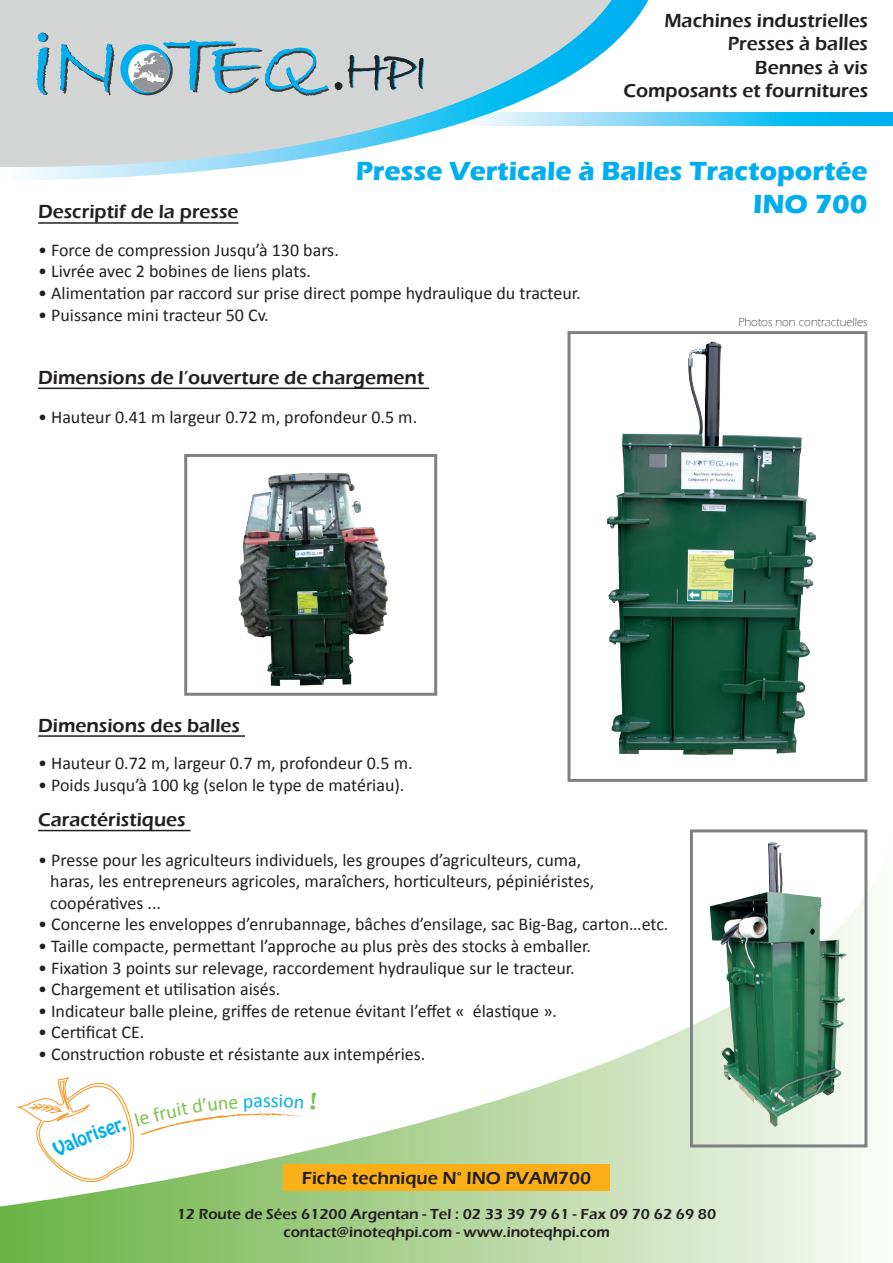
<style>
.page{position:relative;width:893px;height:1263px;background:#fff}
.page>*{position:absolute;margin:0;border:0;box-sizing:border-box;transform-origin:0 0}
.t1{font:700 27px "Eras ITC";color:#00aeef}
.t2{font:19.95px "Calibri";color:#00aeef}
.t3{font:600 19.5px/23.4px "Eras ITC";color:#231f20;text-align:right}
.t4{font:18px/21.6px "Calibri";color:#231f20}
.t5{font:600 18px "Eras ITC";color:#231f20}
.t6{font:600 15px/18px "Eras ITC";color:#231f20;text-align:center}
.t7{font:300 12px "Eras ITC";color:#231f20}
</style>
<div class="page">
<svg style="left:0;top:829px;width:868px;height:434px"></svg>
<hr style="left:38px;top:222px;width:200px;height:2px;background:#231f20">
<hr style="left:38px;top:388px;width:391px;height:1px;background:#231f20">
<hr style="left:38px;top:735px;width:207px;height:2px;background:#231f20">
<hr style="left:38px;top:830px;width:153px;height:1px;background:#231f20">
<div style="left:283px;top:1164px;width:327px;height:27px;background:#faaf18"></div>
<img style="left:694px;top:833px;width:169px;height:310px">
<div style="left:690px;top:829px;width:177px;height:318px;border:3px solid #7e8083"></div>
<img style="left:238px;top:473px;width:150px;height:213px">
<div style="left:184px;top:454px;width:253px;height:242px;border:3px solid #7e8083"></div>
<img style="left:607px;top:341px;width:209px;height:414px">
<div style="left:567px;top:331px;width:300px;height:451px;border:3px solid #7e8083"></div>
<svg style="left:648px;top:113px;width:245px;height:12px;background:#25bff2"></svg>
<svg style="left:0;top:0;width:648px;height:180px"></svg>
<svg style="left:17px;top:1077px;width:300px;height:105px"></svg>
<p class="t3" style="left:623px;top:9px;width:246px">Machines industrielles<br>Presses à balles<br>Bennes à vis<br>Composants et fournitures</p>
<p class="t3" style="left:38px;top:200px;width:202px">Descriptif de la presse</p>
<h1 class="t1" style="left:356px;top:156px;width:513px">Presse Verticale à Balles Tractoportée</h1>
<h1 class="t1" style="left:753px;top:188px;width:116px">INO 700</h1>
<p class="t4" style="left:38px;top:238px;width:302px">• Force de compression Jusqu’à 130 bars.</p>
<p class="t4" style="left:38px;top:260px;width:274px">• Livrée avec 2 bobines de liens plats.</p>
<p class="t4" style="left:38px;top:282px;width:544px">• Alimentation par raccord sur prise direct pompe hydraulique du tracteur.</p>
<p class="t4" style="left:38px;top:303px;width:232px">• Puissance mini tracteur 50 Cv.</p>
<p class="t3" style="left:38px;top:366px;width:388px">Dimensions de l’ouverture de chargement</p>
<p class="t4" style="left:38px;top:405px;width:381px">• Hauteur 0.41 m largeur 0.72 m, profondeur 0.5 m.</p>
<p class="t7" style="left:738px;top:316px;width:131px">Photos non contractuelles</p>
<p class="t3" style="left:38px;top:713px;width:204px">Dimensions des balles</p>
<p class="t4" style="left:38px;top:752px;width:376px">• Hauteur 0.72 m, largeur 0.7 m, profondeur 0.5 m.</p>
<p class="t4" style="left:38px;top:773px;width:368px">• Poids Jusqu’à 100 kg (selon le type de matériau).</p>
<p class="t3" style="left:38px;top:808px;width:149px">Caractéristiques</p>
<p class="t4" style="left:50px;top:848px;width:545px;text-indent:-12px">• Presse pour les agriculteurs individuels, les groupes d’agriculteurs, cuma, haras, les entrepreneurs agricoles, maraîchers, horticulteurs, pépiniéristes, coopératives ...</p>
<p class="t4" style="left:38px;top:913px;width:632px">• Concerne les enveloppes d’enrubannage, bâches d’ensilage, sac Big-Bag, carton…etc.</p>
<p class="t4" style="left:38px;top:935px;width:554px">• Taille compacte, permettant l’approche au plus près des stocks à emballer.</p>
<p class="t4" style="left:38px;top:956px;width:538px">• Fixation 3 points sur relevage, raccordement hydraulique sur le tracteur.</p>
<p class="t4" style="left:38px;top:978px;width:244px">• Chargement et utilisation aisés.</p>
<p class="t4" style="left:38px;top:999px;width:520px">• Indicateur balle pleine, griffes de retenue évitant l’effet « élastique ».</p>
<p class="t4" style="left:38px;top:1021px;width:108px">• Certificat CE.</p>
<p class="t4" style="left:38px;top:1043px;width:389px">• Construction robuste et résistante aux intempéries.</p>
<p class="t2" style="left:263px;top:1086px;width:9px">s</p>
<p class="t5" style="left:302px;top:1168px;width:291px">Fiche technique N° INO PVAM700</p>
<p class="t6" style="left:177px;top:1205px;width:541px">12 Route de Sées 61200 Argentan - Tel : 02 33 39 79 61 - Fax 09 70 62 69 80 contact@inoteqhpi.com - www.inoteqhpi.com</p>
</div>
